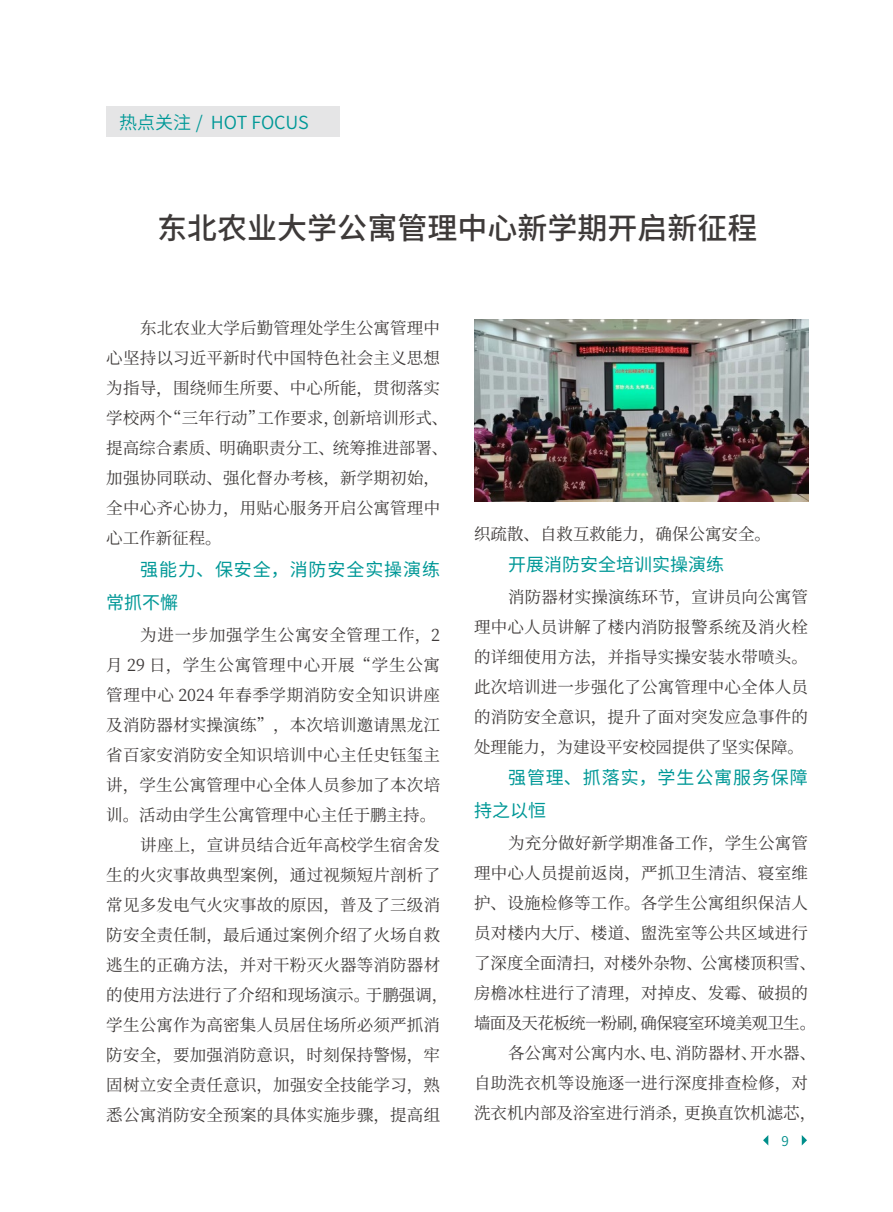
<style>
.page{position:relative;width:893px;height:1212px;background:#fff}
.page>*{position:absolute;margin:0;border:0;box-sizing:border-box;transform-origin:0 0}
.t1{font:500 30px "Source Han Sans CN";color:#3e3a39}
.t2{font:18px/33px "Source Han Sans CN";letter-spacing:.05em;color:#009897}
.t3{font:18px "Source Han Sans CN";color:#009897}
.t4{font:18px "Source Han Sans CN";color:#009897}
.t5{font:16.5px/30px "Source Han Serif CN";letter-spacing:.015em;color:#3e3a39}
.t6{font:16.5px "Source Han Serif CN";letter-spacing:-.04em;color:#3e3a39}
.t7{font:16.5px "Source Han Serif CN";letter-spacing:.035em;color:#3e3a39}
.t8{font:16.5px "Source Han Serif CN";letter-spacing:.045em;color:#3e3a39}
.t9{font:16.5px "Source Han Serif CN";letter-spacing:.04em;color:#3e3a39}
.t10{font:13.5px "Source Han Sans CN";color:#008e8b}
</style>
<div class="page">
<svg style="left:763px;top:1135px;width:5px;height:10px"></svg>
<svg style="left:802px;top:1135px;width:5px;height:10px"></svg>
<div style="left:106px;top:106px;width:234px;height:31px;background:#e5e5e6"></div>
<img style="left:474px;top:320px;width:334px;height:181px">
<p class="t3" style="left:119px;top:112px;width:191px">热点关注 / HOT FOCUS</p>
<h1 class="t1" style="left:157px;top:211px;width:601px">东北农业大学公寓管理中心新学期开启新征程</h1>
<p class="t5" style="left:106px;top:314px;width:344px;text-indent:34px">东北农业大学后勤管理处学生公寓管理中心坚持以习近平新时代中国特色社会主义思想为指导，围绕师生所要、中心所能，贯彻落实学校两个“三年行动”工作要求，创新培训形式、提高综合素质、明确职责分工、统筹推进部署、加强协同联动、强化督办考核，新学期初始，全中心齐心协力，用贴心服务开启公寓管理中心工作新征程。</p>
<p class="t2" style="left:106px;top:553px;width:335px;text-indent:34px">强能力、保安全，消防安全实操演练常抓不懈</p>
<p class="t9" style="left:140px;top:625px;width:301px">为进一步加强学生公寓安全管理工作，2</p>
<p class="t8" style="left:106px;top:655px;width:335px">月 29 日，学生公寓管理中心开展“学生公寓</p>
<p class="t7" style="left:106px;top:685px;width:335px">管理中心 2024 年春季学期消防安全知识讲座</p>
<p class="t5" style="left:106px;top:710px;width:335px">及消防器材实操演练”，本次培训邀请黑龙江</p>
<p class="t5" style="left:106px;top:740px;width:335px">省百家安消防安全知识培训中心主任史钰玺主</p>
<p class="t5" style="left:106px;top:770px;width:335px">讲，学生公寓管理中心全体人员参加了本次培</p>
<p class="t5" style="left:106px;top:800px;width:331px">训。活动由学生公寓管理中心主任于鹏主持。</p>
<p class="t5" style="left:140px;top:830px;width:301px">讲座上，宣讲员结合近年高校学生宿舍发</p>
<p class="t5" style="left:106px;top:860px;width:335px">生的火灾事故典型案例，通过视频短片剖析了</p>
<p class="t5" style="left:106px;top:890px;width:335px">常见多发电气火灾事故的原因，普及了三级消</p>
<p class="t5" style="left:106px;top:920px;width:335px">防安全责任制，最后通过案例介绍了火场自救</p>
<p class="t5" style="left:106px;top:950px;width:335px">逃生的正确方法，并对干粉灭火器等消防器材</p>
<p class="t5" style="left:106px;top:980px;width:344px">的使用方法进行了介绍和现场演示。于鹏强调，</p>
<p class="t5" style="left:106px;top:1010px;width:335px">学生公寓作为高密集人员居住场所必须严抓消</p>
<p class="t5" style="left:106px;top:1040px;width:335px">防安全，要加强消防意识，时刻保持警惕，牢</p>
<p class="t5" style="left:106px;top:1070px;width:335px">固树立安全责任意识，加强安全技能学习，熟</p>
<p class="t5" style="left:106px;top:1100px;width:335px">悉公寓消防安全预案的具体实施步骤，提高组</p>
<p class="t5" style="left:474px;top:519px;width:298px">织疏散、自救互救能力，确保公寓安全。</p>
<p class="t4" style="left:508px;top:554px;width:217px">开展消防安全培训实操演练</p>
<p class="t5" style="left:474px;top:582px;width:335px;text-align:justify;text-indent:34px">消防器材实操演练环节，宣讲员向公寓管理中心人员讲解了楼内消防报警系统及消火栓的详细使用方法，并指导实操安装水带喷头。此次培训进一步强化了公寓管理中心全体人员的消防安全意识，提升了面对突发应急事件的处理能力，为建设平安校园提供了坚实保障。</p>
<p class="t2" style="left:474px;top:761px;width:335px;text-indent:34px">强管理、抓落实，学生公寓服务保障持之以恒</p>
<p class="t5" style="left:508px;top:828px;width:301px">为充分做好新学期准备工作，学生公寓管</p>
<p class="t5" style="left:474px;top:858px;width:335px">理中心人员提前返岗，严抓卫生清洁、寝室维</p>
<p class="t5" style="left:474px;top:888px;width:335px">护、设施检修等工作。各学生公寓组织保洁人</p>
<p class="t5" style="left:474px;top:918px;width:335px">员对楼内大厅、楼道、盥洗室等公共区域进行</p>
<p class="t5" style="left:474px;top:948px;width:344px">了深度全面清扫，对楼外杂物、公寓楼顶积雪、</p>
<p class="t5" style="left:474px;top:978px;width:335px">房檐冰柱进行了清理，对掉皮、发霉、破损的</p>
<p class="t6" style="left:474px;top:1013px;width:344px">墙面及天花板统一粉刷，确保寝室环境美观卫生。</p>
<p class="t5" style="left:508px;top:1038px;width:310px">各公寓对公寓内水、电、消防器材、开水器、</p>
<p class="t5" style="left:474px;top:1068px;width:335px">自助洗衣机等设施逐一进行深度排查检修，对</p>
<p class="t5" style="left:474px;top:1098px;width:344px">洗衣机内部及浴室进行消杀，更换直饮机滤芯，</p>
<p class="t10" style="left:781px;top:1133px;width:9px">9</p>
</div>
